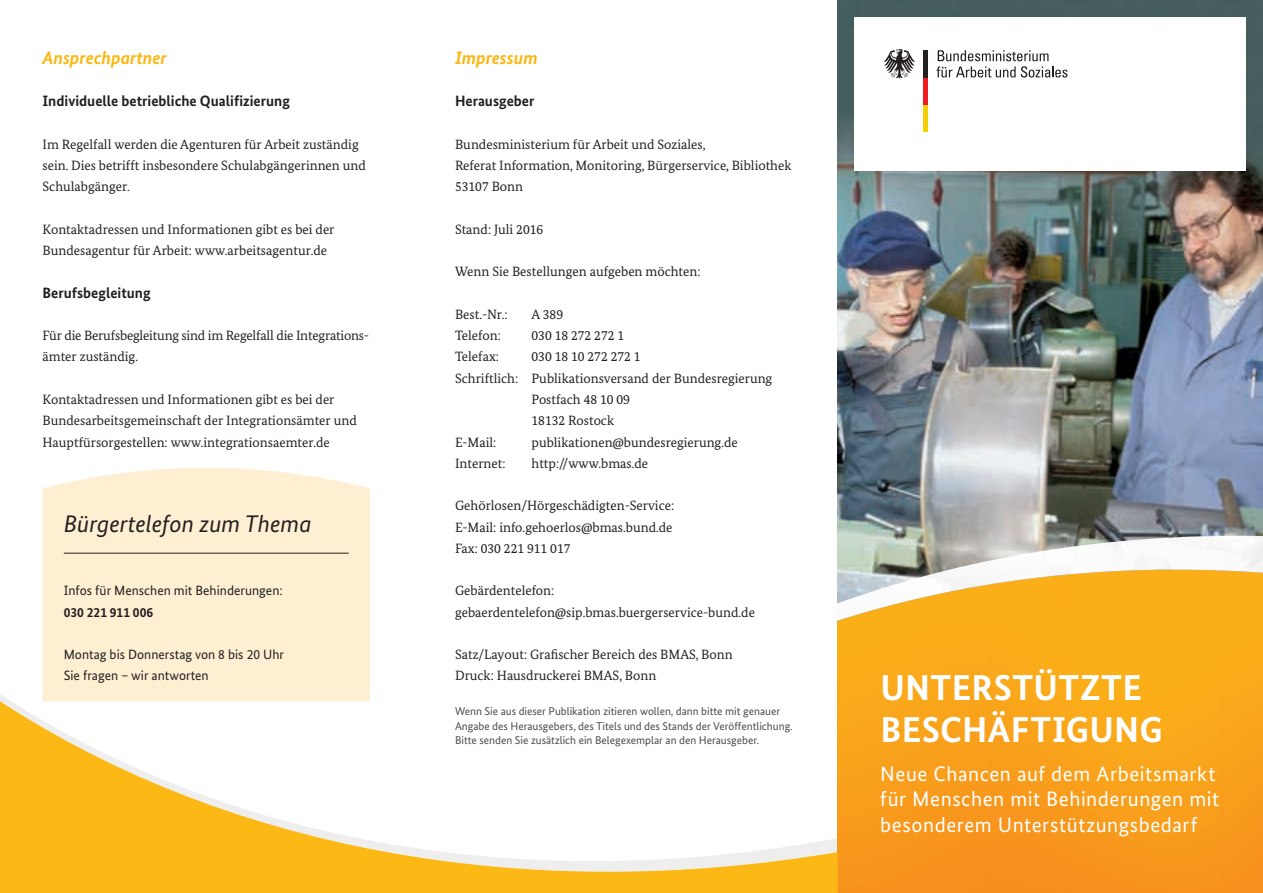
<style>
.page{position:relative;width:1263px;height:893px;background:#fff}
.page>*{position:absolute;margin:0;border:0;box-sizing:border-box;transform-origin:0 0}
.t1{font:700 36px/42px "Bundes Sans";letter-spacing:.01em;color:#fff}
.t2{font:italic 24px "Bundes Sans";color:#231f20}
.t3{font:21px/25.5px "Bundes Sans";letter-spacing:.025em;color:#fff}
.t4{font:italic 700 18px "Bundes Sans";color:#fcb814}
.t5{font:700 15px "Bundes Sans";color:#231f20}
.t6{font:13.5px/21.3px "Bundes Serif";color:#231f20}
.t7{font:13.5px/21.3px "Bundes Sans";color:#231f20}
.t8{font:700 13.5px "Bundes Sans";color:#231f20}
.t9{font:11.25px/14.2px "Bundes Sans";color:#4b4c4d}
</style>
<div class="page">
<div style="left:43px;top:468px;width:327px;height:212px;background:#feefd2"></div>
<img style="left:838px;top:0;width:425px;height:536px">
<div style="left:855px;top:17px;width:391px;height:153px;background:#fff"></div>
<div style="left:923px;top:104px;width:5px;height:27px;background:#f4cf02"></div>
<div style="left:923px;top:77px;width:5px;height:27px;background:#ee1d23"></div>
<div style="left:923px;top:50px;width:5px;height:27px;background:#231f20"></div>
<svg style="left:884px;top:49px;width:31px;height:29px"></svg>
<svg style="left:936px;top:50px;width:131px;height:28px"></svg>
<svg style="left:42px;top:680px;width:796px;height:13px"></svg>
<img style="left:838px;top:642px;width:77px;height:251px">
<img style="left:915px;top:642px;width:77px;height:251px">
<img style="left:992px;top:642px;width:77px;height:251px">
<img style="left:1069px;top:642px;width:194px;height:251px">
<svg style="left:838px;top:536px;width:425px;height:106px"></svg>
<hr style="left:64px;top:553px;width:285px;height:1px;background:#231f20">
<svg style="left:0;top:693px;width:838px;height:200px"></svg>
<h3 class="t4" style="left:43px;top:47px;width:126px">Ansprechpartner</h3>
<p class="t5" style="left:43px;top:92px;width:249px">Individuelle betriebliche Qualifizierung</p>
<p class="t6" style="left:43px;top:133px;width:325px">Im Regelfall werden die Agenturen für Arbeit zuständig sein. Dies betrifft insbesondere Schulabgängerinnen und<br>Schulabgänger.</p>
<p class="t6" style="left:43px;top:218px;width:293px">Kontaktadressen und Informationen gibt es bei der<br>Bundesagentur für Arbeit: www.arbeitsagentur.de</p>
<p class="t5" style="left:43px;top:283px;width:110px">Berufsbegleitung</p>
<p class="t6" style="left:43px;top:325px;width:328px">Für die Berufsbegleitung sind im Regelfall die Integrations&shy;ämter zuständig.</p>
<p class="t6" style="left:43px;top:389px;width:316px">Kontaktadressen und Informationen gibt es bei der<br>Bundesarbeitsgemeinschaft der Integrationsämter und<br>Hauptfürsorgestellen: www.integrationsaemter.de</p>
<h2 class="t2" style="left:64px;top:509px;width:249px">Bürgertelefon zum Thema</h2>
<p class="t7" style="left:64px;top:580px;width:221px">Infos für Menschen mit Behinderungen:</p>
<p class="t8" style="left:64px;top:604px;width:91px">030 221 911 006</p>
<p class="t7" style="left:64px;top:644px;width:222px">Montag bis Donnerstag von 8 bis 20 Uhr<br>Sie fragen – wir antworten</p>
<h3 class="t4" style="left:455px;top:47px;width:84px">Impressum</h3>
<p class="t5" style="left:455px;top:92px;width:81px">Herausgeber</p>
<p class="t6" style="left:455px;top:133px;width:338px">Bundesministerium für Arbeit und Soziales,<br>Referat Information, Monitoring, Bürgerservice, Bibliothek<br>53107 Bonn</p>
<p class="t6" style="left:455px;top:218px;width:90px">Stand: Juli 2016</p>
<p class="t6" style="left:455px;top:261px;width:247px">Wenn Sie Bestellungen aufgeben möchten:</p>
<p class="t6" style="left:455px;top:303px;width:54px">Best.-Nr.:</p>
<p class="t6" style="left:531px;top:303px;width:33px">A 389</p>
<p class="t6" style="left:455px;top:325px;width:47px">Telefon:</p>
<p class="t6" style="left:531px;top:325px;width:94px">030 18 272 272 1</p>
<p class="t6" style="left:455px;top:346px;width:46px">Telefax:</p>
<p class="t6" style="left:531px;top:346px;width:111px">030 18 10 272 272 1</p>
<p class="t6" style="left:455px;top:367px;width:319px">Schriftlich: Publikationsversand der Bundesregierung</p>
<p class="t6" style="left:531px;top:389px;width:100px">Postfach 48 10 09</p>
<p class="t6" style="left:531px;top:410px;width:84px">18132 Rostock</p>
<p class="t6" style="left:455px;top:431px;width:43px">E-Mail:</p>
<p class="t6" style="left:531px;top:431px;width:208px">publikationen@bundesregierung.de</p>
<p class="t6" style="left:455px;top:452px;width:52px">Internet:</p>
<p class="t6" style="left:531px;top:452px;width:118px">http://www.bmas.de</p>
<p class="t6" style="left:455px;top:495px;width:221px;text-align:justify">Gehörlosen/Hörgeschädigten-Service:<br>E-Mail: info.gehoerlos@bmas.bund.de Fax: 030 221 911 017</p>
<p class="t6" style="left:455px;top:580px;width:301px">Gebärdentelefon: gebaerdentelefon@sip.bmas.buergerservice-bund.de</p>
<p class="t6" style="left:455px;top:644px;width:279px">Satz/Layout: Grafischer Bereich des BMAS, Bonn<br>Druck: Hausdruckerei BMAS, Bonn</p>
<p class="t9" style="left:455px;top:704px;width:339px">Wenn Sie aus dieser Publikation zitieren wollen, dann bitte mit genauer<br>Angabe des Herausgebers, des Titels und des Stands der Veröffentlichung.<br>Bitte senden Sie zusätzlich ein Belegexemplar an den Herausgeber.</p>
<h1 class="t1" style="left:880px;top:667px;width:284px">UNTERSTÜTZTE<br>BESCHÄFTIGUNG</h1>
<h3 class="t3" style="left:880px;top:760px;width:340px">Neue Chancen auf dem Arbeitsmarkt für Menschen mit Behinderungen mit besonderem Unterstützungsbedarf</h3>
</div>
